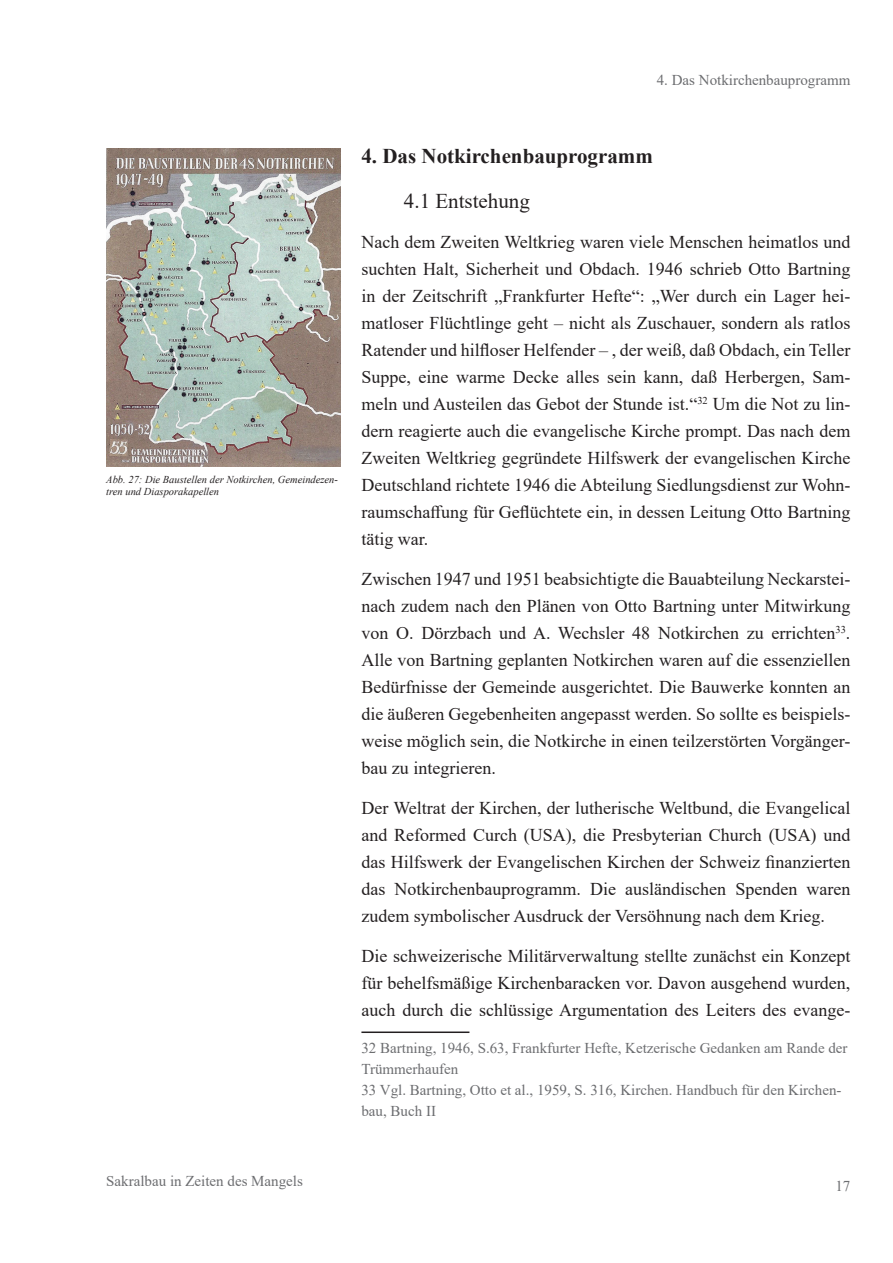
<style>
.page{position:relative;width:893px;height:1263px;background:#fff}
.page>*{position:absolute;margin:0;border:0;box-sizing:border-box;transform-origin:0 0}
.t1{font:700 21px "Times New Roman";color:#231f20}
.t2{font:21px "Times New Roman";color:#231f20}
.t3{font:18px/27px "Times New Roman";color:#231f20;text-align:justify}
.t4{font:15px/21px "Times New Roman";color:#6c6d70}
.t5{font:italic 10.5px/12.6px "Times New Roman";color:#231f20}
</style>
<div class="page">
<hr style="left:361px;top:1031px;width:108px;height:2px;background:#231f20">
<img style="left:106px;top:149px;width:234px;height:318px">
<p class="t4" style="left:657px;top:69px;width:195px">4. Das Notkirchenbauprogramm</p>
<p class="t5" style="left:106px;top:473px;width:233px">Abb. 27: Die Baustellen der Notkirchen, Gemeindezen&shy;tren und Diasporakapellen</p>
<p class="t1" style="left:361px;top:141px;width:293px">4. Das Notkirchenbauprogramm</p>
<p class="t2" style="left:404px;top:187px;width:127px">4.1 Entstehung</p>
<p class="t3" style="left:361px;top:228px;width:491px">Nach dem Zweiten Weltkrieg waren viele Menschen heimatlos und suchten Halt, Sicherheit und Obdach. 1946 schrieb Otto Bartning in der Zeitschrift „Frankfurter Hefte“: „Wer durch ein Lager hei&shy;matloser Flüchtlinge geht – nicht als Zuschauer, sondern als ratlos Ratender und hilfloser Helfender – , der weiß, daß Obdach, ein Teller Suppe, eine warme Decke alles sein kann, daß Herbergen, Sam&shy;meln und Austeilen das Gebot der Stunde ist.“<sup>32</sup> Um die Not zu lin&shy;dern reagierte auch die evangelische Kirche prompt. Das nach dem Zweiten Weltkrieg gegründete Hilfswerk der evangelischen Kirche Deutschland richtete 1946 die Abteilung Siedlungsdienst zur Wohn&shy;raumschaffung für Geflüchtete ein, in dessen Leitung Otto Bartning tätig war.</p>
<p class="t3" style="left:361px;top:565px;width:491px">Zwischen 1947 und 1951 beabsichtigte die Bauabteilung Neckarstei&shy;nach zudem nach den Plänen von Otto Bartning unter Mitwirkung von O. Dörzbach und A. Wechsler 48 Notkirchen zu errichten<sup>33</sup>.<br>Alle von Bartning geplanten Notkirchen waren auf die essenziellen Bedürfnisse der Gemeinde ausgerichtet. Die Bauwerke konnten an die äußeren Gegebenheiten angepasst werden. So sollte es beispiels&shy;weise möglich sein, die Notkirche in einen teilzerstörten Vorgänger&shy;bau zu integrieren.</p>
<p class="t3" style="left:361px;top:794px;width:491px">Der Weltrat der Kirchen, der lutherische Weltbund, die Evangelical and Reformed Curch (USA), die Presbyterian Church (USA) und das Hilfswerk der Evangelischen Kirchen der Schweiz finanzierten das Notkirchenbauprogramm. Die ausländischen Spenden waren zudem symbolischer Ausdruck der Versöhnung nach dem Krieg.</p>
<p class="t3" style="left:361px;top:941px;width:490px">Die schweizerische Militärverwaltung stellte zunächst ein Konzept für behelfsmäßige Kirchenbaracken vor. Davon ausgehend wurden, auch durch die schlüssige Argumentation des Leiters des evange-</p>
<p class="t4" style="left:361px;top:1037px;width:488px">32 Bartning, 1946, S.63, Frankfurter Hefte, Ketzerische Gedanken am Rande der Trümmerhaufen<br>33 Vgl. Bartning, Otto et al., 1959, S. 316, Kirchen. Handbuch für den Kirchen&shy;bau, Buch II</p>
<p class="t4" style="left:106px;top:1170px;width:198px">Sakralbau in Zeiten des Mangels</p>
<p class="t4" style="left:835px;top:1175px;width:16px">17</p>
</div>
